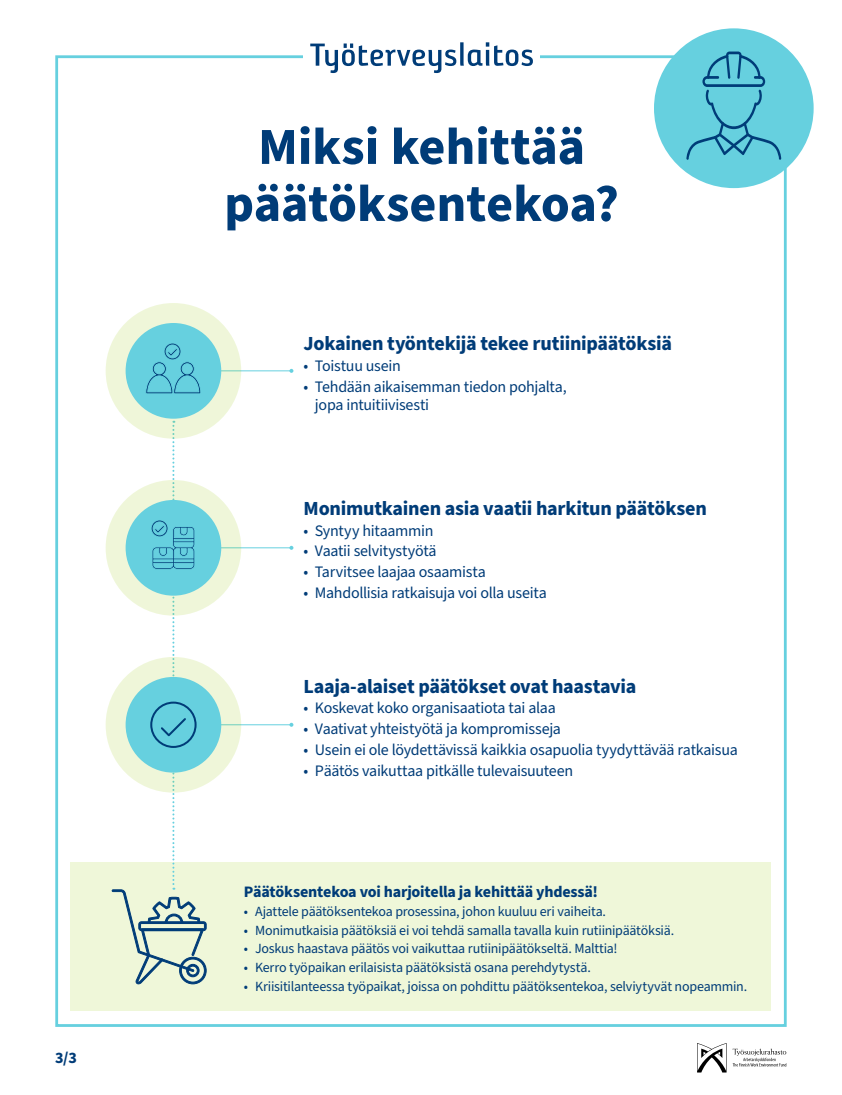
<style>
.page{position:relative;width:842px;height:1095px;background:#fff}
.page>*{position:absolute;margin:0;border:0;box-sizing:border-box;transform-origin:0 0}
.H2_otsikko{font:700 52px "Source Sans Pro";letter-spacing:-.005em;color:#003c78}
.Apuotsikko{font:700 20px "Source Sans Pro";letter-spacing:-.015em;color:#003c78}
.Bullet_leipis{font:16px/18px "Source Sans Pro";letter-spacing:-.02em;color:#003c78}
.Apuotsikko-2{font:700 16px "Source Sans Pro";letter-spacing:-.015em;color:#003c78}
.Bullet_leipis-2{font:14px "Source Sans Pro";letter-spacing:-.02em;color:#003c78}
</style>
<div class="page">
<div style="left:654px;top:28px;width:160px;height:160px;background:#66d0df;border-radius:50%"></div>
<svg style="left:697px;top:1043px;width:29px;height:29px"></svg>
<svg style="left:733px;top:1048px;width:53px;height:18px"></svg>
<svg style="left:310px;top:42px;width:223px;height:31px"></svg>
<svg style="left:686px;top:51px;width:95px;height:109px"></svg>
<div style="left:71px;top:862px;width:700px;height:149px;background:#eff7d9"></div>
<hr style="left:185px;top:370px;width:106px;height:1px;background:#66d0df">
<svg style="left:289px;top:369px;width:4px;height:4px"></svg>
<hr style="left:185px;top:547px;width:106px;height:1px;background:#66d0df">
<svg style="left:289px;top:545px;width:4px;height:4px"></svg>
<hr style="left:185px;top:724px;width:106px;height:1px;background:#66d0df">
<svg style="left:289px;top:722px;width:4px;height:4px"></svg>
<div style="left:106px;top:480px;width:135px;height:135px;background:#eff6d9;border-radius:50%"></div>
<div style="left:126px;top:500px;width:95px;height:95px;background:#66d0df;border-radius:50%"></div>
<div style="left:106px;top:303px;width:135px;height:135px;background:#eff6d9;border-radius:50%"></div>
<div style="left:126px;top:323px;width:95px;height:95px;background:#66d0df;border-radius:50%"></div>
<svg style="left:146px;top:343px;width:55px;height:51px"></svg>
<div style="left:106px;top:656px;width:135px;height:136px;background:#eff6d9;border-radius:50%"></div>
<div style="left:126px;top:676px;width:95px;height:96px;background:#66d0df;border-radius:50%"></div>
<svg style="left:112px;top:420px;width:94px;height:563px"></svg>
<p class="Apuotsikko-2" style="left:55px;top:1046px;width:23px">3/3</p>
<h2 class="H2_otsikko" style="left:258px;top:111px;width:329px">Miksi kehittää</h2>
<h2 class="H2_otsikko" style="left:224px;top:168px;width:396px">päätöksentekoa?</h2>
<p class="Apuotsikko" style="left:304px;top:330px;width:370px">Jokainen työntekijä tekee rutiinipäätöksiä</p>
<p class="Bullet_leipis" style="left:304px;top:357px;width:99px">• Toistuu usein</p>
<p class="Bullet_leipis" style="left:315px;top:378px;width:253px;text-indent:-11px">• Tehdään aikaisemman tiedon pohjalta, jopa intuitiivisesti</p>
<p class="Apuotsikko" style="left:304px;top:494px;width:405px">Monimutkainen asia vaatii harkitun päätöksen</p>
<p class="Bullet_leipis" style="left:304px;top:521px;width:131px">• Syntyy hitaammin</p>
<p class="Bullet_leipis" style="left:304px;top:542px;width:135px">• Vaatii selvitystyötä</p>
<p class="Bullet_leipis" style="left:304px;top:563px;width:184px">• Tarvitsee laajaa osaamista</p>
<p class="Bullet_leipis" style="left:304px;top:584px;width:245px">• Mahdollisia ratkaisuja voi olla useita</p>
<p class="Apuotsikko" style="left:304px;top:672px;width:334px">Laaja-alaiset päätökset ovat haastavia</p>
<p class="Bullet_leipis" style="left:304px;top:699px;width:254px">• Koskevat koko organisaatiota tai alaa</p>
<p class="Bullet_leipis" style="left:304px;top:720px;width:259px">• Vaativat yhteistyötä ja kompromisseja</p>
<p class="Bullet_leipis" style="left:304px;top:741px;width:436px">• Usein ei ole löydettävissä kaikkia osapuolia tyydyttävää ratkaisua</p>
<p class="Bullet_leipis" style="left:304px;top:762px;width:271px">• Päätös vaikuttaa pitkälle tulevaisuuteen</p>
<p class="Apuotsikko-2" style="left:244px;top:880px;width:356px">Päätöksentekoa voi harjoitella ja kehittää yhdessä!</p>
<p class="Bullet_leipis-2" style="left:244px;top:901px;width:364px">• Ajattele päätöksentekoa prosessina, johon kuuluu eri vaiheita.</p>
<p class="Bullet_leipis-2" style="left:244px;top:920px;width:432px">• Monimutkaisia päätöksiä ei voi tehdä samalla tavalla kuin rutiinipäätöksiä.</p>
<p class="Bullet_leipis-2" style="left:244px;top:939px;width:375px">• Joskus haastava päätös voi vaikuttaa rutiinipäätökseltä. Malttia!</p>
<p class="Bullet_leipis-2" style="left:244px;top:957px;width:349px">• Kerro työpaikan erilaisista päätöksistä osana perehdytystä.</p>
<p class="Bullet_leipis-2" style="left:244px;top:976px;width:505px">• Kriisitilanteessa työpaikat, joissa on pohdittu päätöksentekoa, selviytyvät nopeammin.</p>
</div>
